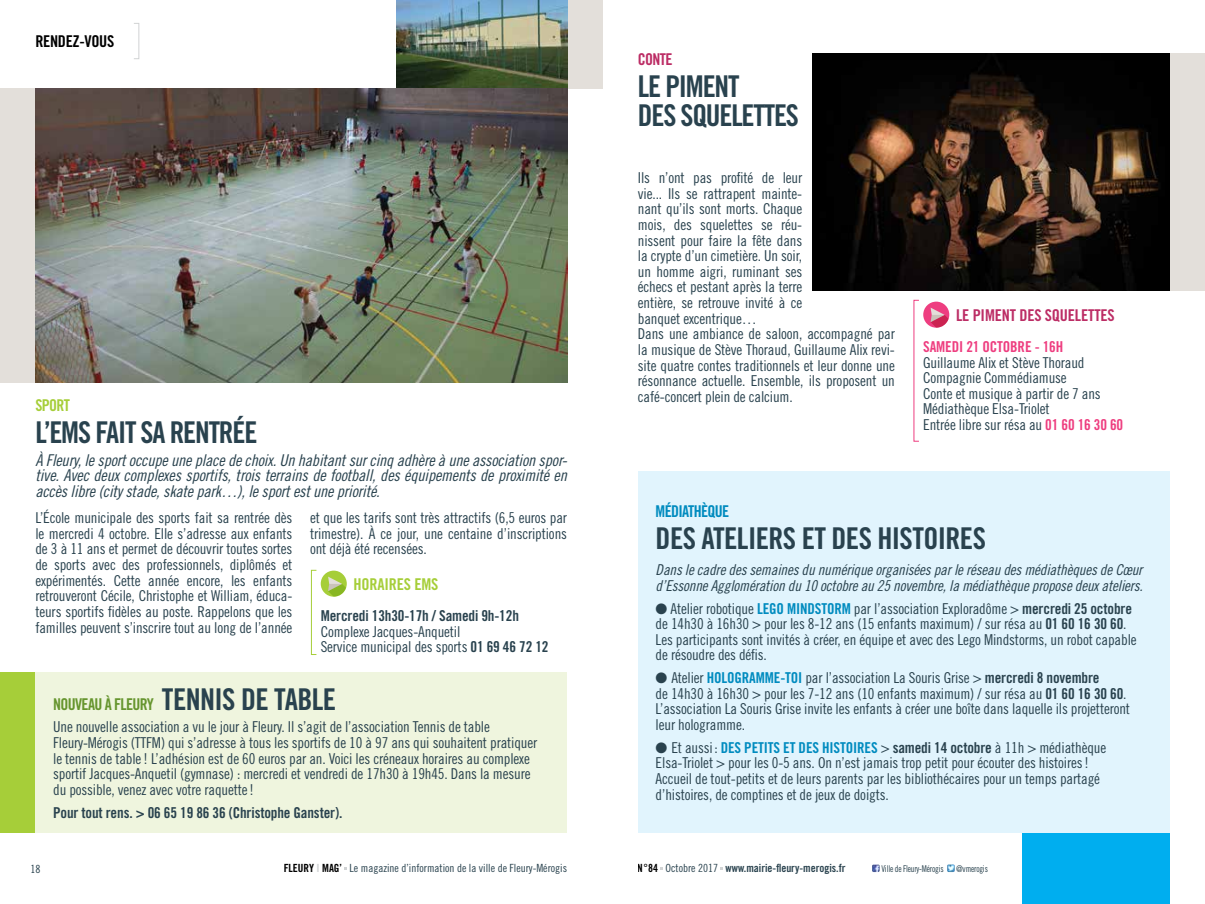
<style>
.page{position:relative;width:1205px;height:904px;background:#fff}
.page>*{position:absolute;margin:0;border:0;box-sizing:border-box;transform-origin:0 0}
.t1{font:30px/28.8px "Trade Gothic LT Std Bd Cn 20";letter-spacing:-.04em;color:#29424e}
.t2{font:30px "Trade Gothic LT Std Bd Cn 20";letter-spacing:-.02em;color:#29424e}
.t3{font:16.25px/15.6px "Trade Gothic LT Std Cn 18 Obl";letter-spacing:-.01em;color:#29424e;text-align:justify}
.t4{font:16.25px "Trade Gothic LT Std Bd Cn 20";letter-spacing:-.04em;color:#66952e}
.t5{font:16.25px "Trade Gothic LT Std Bd Cn 20";letter-spacing:-.01em;color:#bc2d65}
.t6{font:16.25px "Trade Gothic LT Std Bd Cn 20";letter-spacing:-.04em;color:#a6ce39}
.t7{font:16.25px "Trade Gothic LT Std Bd Cn 20";letter-spacing:-.02em;color:#000}
.t8{font:16.25px "Trade Gothic LT Std Bd Cn 20";letter-spacing:-.04em;color:#008bbf}
.t9{font:15px/15.6px "Trade Gothic LT Std Cn 18";letter-spacing:-.01em;color:#29424e}
.t10{font:15px/15.6px "Trade Gothic LT Std Cn 18 Obl";letter-spacing:-.01em;color:#29424e}
.t11{font:15px "Trade Gothic LT Std Bd Cn 20";letter-spacing:-.01em;color:#29424e}
.t12{font:15px "Trade Gothic LT Std Bd Cn 20";letter-spacing:-.01em;color:#ee3e80}
.t13{font:11.25px "Trade Gothic LT Std Cn 18";color:#29424e}
.t14{font:11.25px "Trade Gothic LT Std Bd Cn 20";color:#29424e}
.t15{font:9.25px "Trade Gothic LT Std Cn 18";letter-spacing:-.02em;color:#29424e;scale:.9 1}
.s1{font-family:"Trade Gothic LT Std Bd Cn 20"}
.s2{font-size:30px;color:#29424e}
.s3{font-family:"Trade Gothic LT Std Bd Cn 20";color:#000}
.s4{font-family:"Trade Gothic LT Std Bd Cn 20";color:#d1d3d4}
.s5{font-family:"Trade Gothic LT Std Bd Cn 20";color:#ee3e80}
.s6{font-family:"Trade Gothic LT Std Bd Cn 20";color:#008bbf}
.s7{color:#000}
.s8{font-family:"Trade Gothic LT Std Cn 18"}
</style>
<div class="page">
<div style="left:1169px;top:53px;width:36px;height:238px;background:#e3dfda"></div>
<div style="left:1022px;top:833px;width:147px;height:71px;background:#00aeef"></div>
<div style="left:0;top:672px;width:35px;height:161px;background:#a6ce39"></div>
<div style="left:0;top:89px;width:35px;height:294px;background:#e3dfda"></div>
<div style="left:567px;top:0;width:35px;height:89px;background:#e3dfda"></div>
<div style="left:133px;top:23px;width:6px;height:36px;border:1px solid #d1d3d4"></div>
<svg style="left:872px;top:864px;width:7px;height:8px"></svg>
<svg style="left:947px;top:864px;width:8px;height:8px"></svg>
<div style="left:321px;top:570px;width:26px;height:26px;background:#a6ce39;border-radius:50%"></div>
<svg style="left:328px;top:576px;width:18px;height:20px"></svg>
<div style="left:311px;top:570px;width:6px;height:85px;border:1px solid #a6ce39"></div>
<img style="left:813px;top:53px;width:356px;height:238px">
<img style="left:397px;top:0;width:170px;height:89px">
<img style="left:35px;top:89px;width:532px;height:294px">
<div style="left:638px;top:471px;width:531px;height:362px;background:#e1f4fd"></div>
<div style="left:923px;top:301px;width:26px;height:27px;background:#ee3e80;border-radius:50%"></div>
<svg style="left:930px;top:307px;width:18px;height:21px"></svg>
<div style="left:35px;top:672px;width:532px;height:161px;background:#eff5de"></div>
<p class="t7" style="left:35px;top:32px;width:80px">RENDEZ-VOUS</p>
<p class="t6" style="left:35px;top:395px;width:34px">SPORT</p>
<h1 class="t1" style="left:35px;top:417px;width:223px">L’EMS FAIT SA RENTRÉE</h1>
<p class="t3" style="left:35px;top:452px;width:533px">À Fleury, le sport occupe une place de choix. Un habitant sur cinq adhère à une association spor&shy;tive. Avec deux complexes sportifs, trois terrains de football, des équipements de proximité en accès libre (city stade, skate park…), le sport est une priorité.</p>
<p class="t9" style="left:35px;top:510px;width:258px;text-align:justify">L’École municipale des sports fait sa rentrée dès le mercredi 4 octobre. Elle s’adresse aux enfants de 3 à 11 ans et permet de découvrir toutes sortes de sports avec des professionnels, diplômés et expérimentés. Cette année encore, les enfants retrouveront Cécile, Christophe et William, éduca&shy;teurs sportifs fidèles au poste. Rappelons que les familles peuvent s’inscrire tout au long de l’année</p>
<p class="t9" style="left:310px;top:510px;width:258px;text-align:justify">et que les tarifs sont très attractifs (6,5 euros par trimestre). À ce jour, une centaine d’inscriptions ont déjà été recensées.</p>
<p class="t6" style="left:353px;top:574px;width:8px">HORAIRE</p>
<p class="t6" style="left:404px;top:574px;width:36px">S EM S</p>
<p class="t11" style="left:321px;top:606px;width:200px">MERCREDI 13H30-17H / SAMEDI 9H-12H</p>
<p class="t9" style="left:321px;top:623px;width:229px">Complexe Jacques-Anquetil<br>Service municipal des sports <span class="s1">01 69 46 72 12</span></p>
<p class="t4" style="left:53px;top:694px;width:285px">NOUVEAU À FLEURY <span class="s2">TENN IS DE TABLE</span></p>
<p class="t9" style="left:53px;top:719px;width:486px">Une nouvelle association a vu le jour à Fleury. Il s’agit de l’association Tennis de table Fleury-Mérogis (TTFM) qui s’adresse à tous les sportifs de 10 à 97 ans qui souhaitent pratiquer le tennis de table! L’adhésion est de 60 euros par an. Voici les créneaux horaires au complexe sportif Jacques-Anquetil (gymnase) : mercredi et vendredi de 17h30 à 19h45. Dans la mesure du possible, venez avec votre raquette!</p>
<p class="t11" style="left:53px;top:803px;width:291px">POUR TOUT RENS. &gt; 06 65 19 86 36 (CHRISTOPHE GANSTER).</p>
<p class="t13" style="left:30px;top:861px;width:11px">18</p>
<p class="t13" style="left:284px;top:861px;width:285px"><span class="s3">FLEURY</span> <span class="s4">I</span> <span class="s3">MAG’</span> Le magazine d’information de la ville de Fleury-Mérogis</p>
<p class="t5" style="left:638px;top:49px;width:35px">CO NTE</p>
<h1 class="t1" style="left:638px;top:72px;width:163px">LEPIMENT<br>DES SQUELETTES</h1>
<p class="t9" style="left:638px;top:170px;width:258px">Ils n’ont pas profité de leur<br>vie... Ils se rattrapent mainte-<br>nant qu’ils sont morts. Chaque<br>mois, des squelettes se réu-<br>nissent pour faire la fête dans<br>la crypte d’un cimetière. Un soir,<br>un homme aigri, ruminant ses<br>échecs et pestant après la terre<br>entière, se retrouve invité à ce<br>banquet excentrique…<br>Dans une ambiance de saloon, accompagné par la musique de Stève Thoraud, Guillaume Alix revi&shy;site quatre contes traditionnels et leur donne une résonnance actuelle. Ensemble, ils proposent un café-concert plein de calcium.</p>
<p class="t5" style="left:956px;top:305px;width:159px">LE PIMENT DES SQUELETTES</p>
<p class="t12" style="left:923px;top:337px;width:141px">SAMEDI 21 OCTOBRE - 16H</p>
<p class="t9" style="left:923px;top:354px;width:202px">Guillaume Alix et Stève Thoraud<br>Compagnie Commédiamuse<br>Conte et musique à partir de 7 ans<br>Médiathèque Elsa-Triolet<br>Entrée libre sur résa au <span class="s5">01 60 16 30 60</span></p>
<p class="t8" style="left:656px;top:501px;width:75px">MÉDIATHÈQUE</p>
<h1 class="t2" style="left:656px;top:520px;width:330px">DES ATELIERS ET DES HISTOIRES</h1>
<p class="t10" style="left:656px;top:562px;width:489px">Dans le cadre des semaines du numérique organisées par le réseau des médiathèques de Cœur d’Essonne Agglomération du 10 octobre au 25 novembre, la médiathèque propose deux ateliers.</p>
<p class="t9" style="left:656px;top:600px;width:152px">● Atelier robotique <span class="s6">LEGO MINDST</span></p>
<p class="t9" style="left:656px;top:600px;width:482px;text-indent:171px"><span class="s6">ORM</span> par l’association Exploradôme &gt; <span class="s1">MERCREDI 25 OCTOBRE </span>de 14h30 à 16h30 &gt; pour les 8-12 ans (15 enfants maximum) / sur résa au <span class="s1">01 60 16 30 60</span>.<br>Les participants sont invités à créer, en équipe et avec des Lego Mindstorms, un robot capable de résoudre des défis.</p>
<p class="t9" style="left:656px;top:670px;width:476px">● Atelier <span class="s6">HOLOGRAMME-TOI</span> par l’association La Souris Grise &gt; <span class="s1">MERCREDI 8 NOVEMBRE<br></span>de 14h30 à 16h30 &gt; pour les 7-12 ans (10 enfants maximum) / sur résa au <span class="s1">01 60 16 30 60</span>.<br>L’association La Souris Grise invite les enfants à créer une boîte dans laquelle ils projetteront leur hologramme.</p>
<p class="t9" style="left:656px;top:739px;width:452px">● Et aussi: <span class="s6">DES PETITS ET DES HISTOIRES</span> &gt; <span class="s1">SAMEDI 14 OCTOBRE</span> à 11h &gt; médiathèque Elsa-Triolet &gt; pour les 0-5 ans. On n’est jamais trop petit pour écouter des histoires!<br>Accueil de tout-petits et de leurs parents par les bibliothécaires pour un temps partagé d’histoires, de comptines et de jeux de doigts.</p>
<p class="t14" style="left:638px;top:861px;width:209px"><span class="s7">N°84</span> <span class="s8">Octobre 2017</span> WWW.MAIRIE-FLEURY-MEROGIS.FR</p>
<p class="t15" style="left:881px;top:862px;width:71px">Ville de Fleury-Mérogis</p>
<p class="t15" style="left:956px;top:862px;width:37px">@vmerogis</p>
</div>
